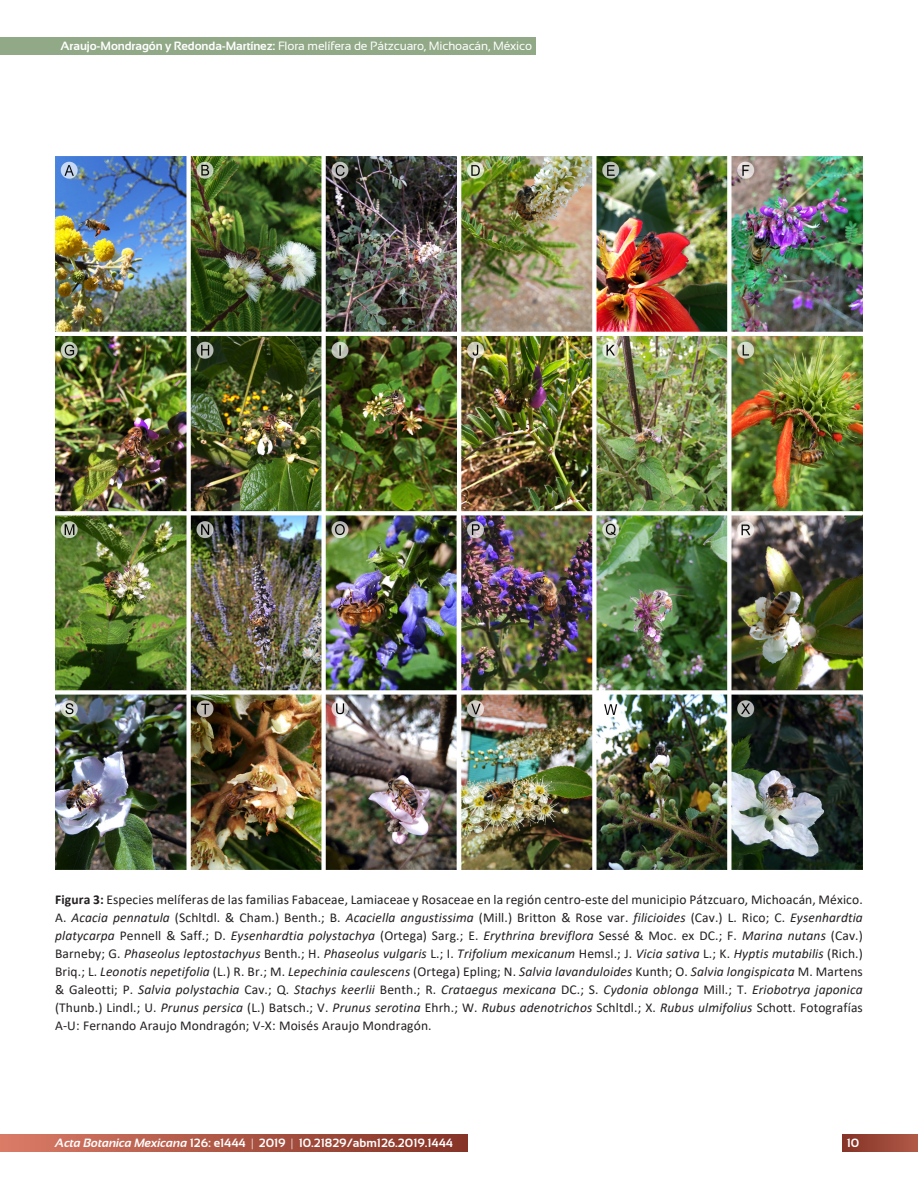
<style>
.page{position:relative;width:918px;height:1188px;background:#fff}
.page>*{position:absolute;margin:0;border:0;box-sizing:border-box;transform-origin:0 0}
.piefigura{font:13.5px/18px "Calibri";letter-spacing:.01em;color:#231f20;text-align:justify}
.t1{font:12px "Sansation";letter-spacing:-.01em;color:#fff}
.t2{font:700 12px "Sansation";color:#fff}
.s1{font-weight:700}
.s2{font-style:italic}
.s3{font-weight:300}
</style>
<div class="page">
<div style="left:0;top:37px;width:536px;height:17px;background:#91a987"></div>
<div style="left:0;top:1134px;width:467px;height:17px;background:linear-gradient(to right,#d87a65,#833225)"></div>
<div style="left:842px;top:1134px;width:76px;height:17px;background:linear-gradient(to right,#843326,#b05947)"></div>
<img style="left:55px;top:156px;width:808px;height:714px">
<p class="t1" style="left:61px;top:39px;width:473px"><span class="s1">Araujo-Mondragón y Redonda-Martínez:</span> Flora melífera de Pátzcuaro, Michoacán, México</p>
<p class="piefigura" style="left:55px;top:890px;width:809px"><span class="s1">Figura 3:</span> Especies melíferas de las familias Fabaceae, Lamiaceae y Rosaceae en la región centro-este del municipio Pátzcuaro, Michoacán, México.<br>A. <span class="s2">Acacia pennatula</span> (Schltdl. &amp; Cham.) Benth.; B. <span class="s2">Acaciella angustissima</span> (Mill.) Britton &amp; Rose var. <span class="s2">filicioides</span> (Cav.) L. Rico; C. <span class="s2">Eysenhardtia platycarpa</span> Pennell &amp; Saff.; D. <span class="s2">Eysenhardtia polystachya</span> (Ortega) Sarg.; E. <span class="s2">Erythrina breviflora</span> Sessé &amp; Moc. ex DC.; F. <span class="s2">Marina nutans</span> (Cav.)<br>Barneby; G. <span class="s2">Phaseolus leptostachyus</span> Benth.; H. <span class="s2">Phaseolus vulgaris</span> L.; I. <span class="s2">Trifolium mexicanum</span> Hemsl.; J. <span class="s2">Vicia sativa</span> L.; K. <span class="s2">Hyptis mutabilis</span> (Rich.)<br>Briq.; L. <span class="s2">Leonotis nepetifolia</span> (L.) R. Br.; M. <span class="s2">Lepechinia caulescens</span> (Ortega) Epling; N. <span class="s2">Salvia lavanduloides</span> Kunth; O. <span class="s2">Salvia longispicata</span> M. Martens &amp; Galeotti; P. <span class="s2">Salvia polystachia</span> Cav.; Q. <span class="s2">Stachys keerlii</span> Benth.; R. <span class="s2">Crataegus mexicana</span> DC.; S. <span class="s2">Cydonia oblonga</span> Mill.; T. <span class="s2">Eriobotrya japonica </span>(Thunb.) Lindl.; U. <span class="s2">Prunus persica</span> (L.) Batsch.; V. <span class="s2">Prunus serotina</span> Ehrh.; W. <span class="s2">Rubus adenotrichos</span> Schltdl.; X. <span class="s2">Rubus ulmifolius</span> Schott. Fotografías A-U: Fernando Araujo Mondragón; V-X: Moisés Araujo Mondragón.</p>
<p class="t2" style="left:55px;top:1136px;width:399px"><span class="s2">Acta Botanica Mexicana</span> 126: e1444 <span class="s3">|</span> 2019 <span class="s3">|</span> 10.21829/abm126.2019.1444</p>
<p class="t2" style="left:847px;top:1136px;width:14px">10</p>
</div>
